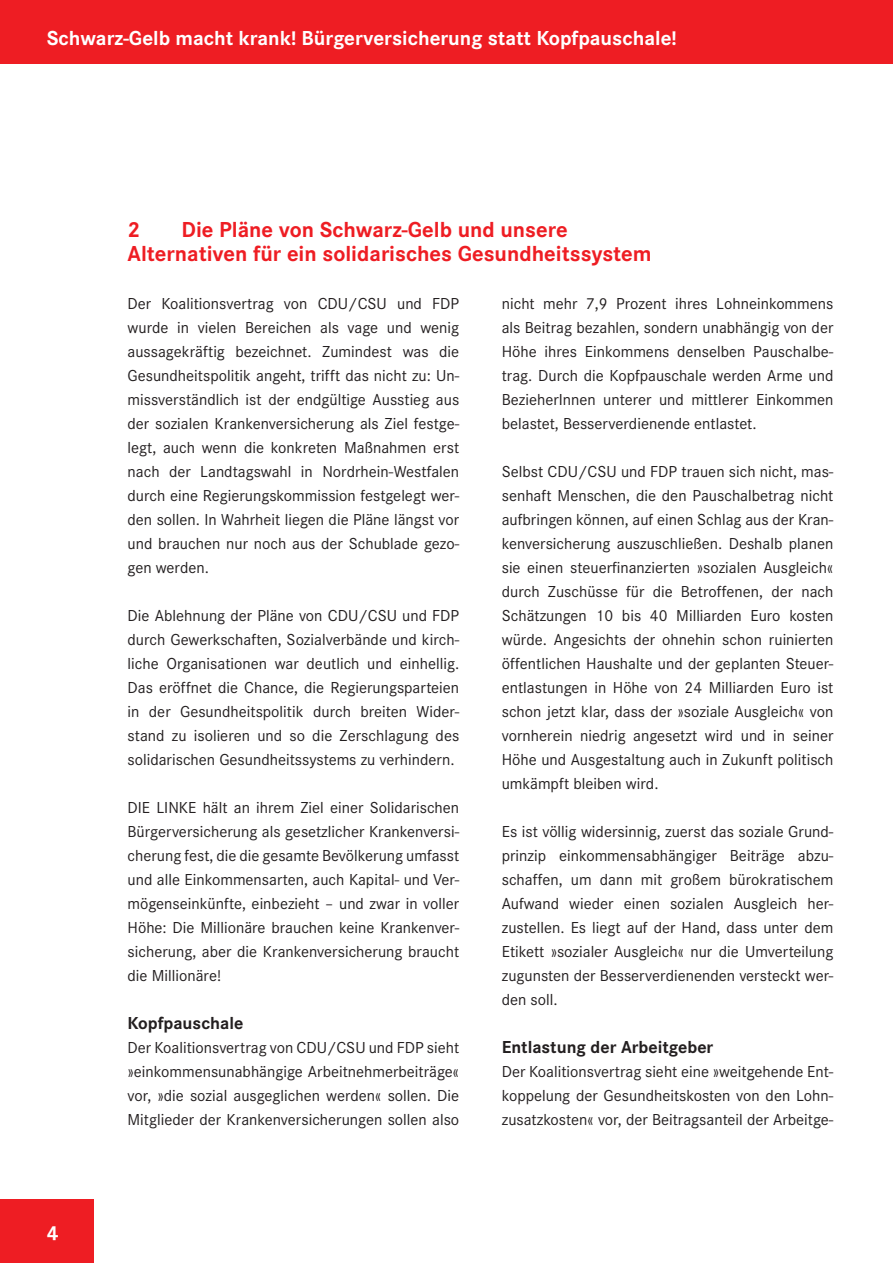
<style>
.page{position:relative;width:893px;height:1263px;background:#fff}
.page>*{position:absolute;margin:0;border:0;box-sizing:border-box;transform-origin:0 0}
.t1{font:700 22.5px/24px "Corporate S";color:#ee1d23}
.t2{font:700 21px "Corporate S";color:#fff}
.t3{font:700 18px "Corporate S";color:#231f20}
.t4{font:16.5px/24px "Corporate S";color:#231f20;text-align:justify}
</style>
<div class="page">
<div style="left:0;top:0;width:893px;height:64px;background:#ee1d23"></div>
<div style="left:0;top:1199px;width:94px;height:64px;background:#ee1d23"></div>
<p class="t2" style="left:47px;top:26px;width:631px">Schwarz-Gelb macht krank! Bürgerversicherung statt Kopfpauschale!</p>
<p class="t2" style="left:47px;top:1221px;width:13px">4</p>
<h1 class="t1" style="left:128px;top:218px;width:525px;text-indent:54px">Die Pläne von Schwarz-Gelb und unsere<br>Alternativen für ein solidarisches Gesundheitssystem</h1>
<p class="t4" style="left:502px;top:291px;width:333px">nicht mehr 7,9 Prozent ihres Lohneinkommens als Beitrag bezahlen, sondern unabhängig von der Höhe ihres Einkommens denselben Pauschalbe&shy;trag. Durch die Kopfpauschale werden Arme und BezieherInnen unterer und mittlerer Einkommen belastet, Besserverdienende entlastet.</p>
<p class="t4" style="left:502px;top:459px;width:333px">Selbst CDU/CSU und FDP trauen sich nicht, mas&shy;senhaft Menschen, die den Pauschalbetrag nicht aufbringen können, auf einen Schlag aus der Kran&shy;kenversicherung auszuschließen. Deshalb planen sie einen steuerfinanzierten »sozialen Ausgleich« durch Zuschüsse für die Betroffenen, der nach Schätzungen 10 bis 40 Milliarden Euro kosten würde. Angesichts der ohnehin schon ruinierten öffentlichen Haushalte und der geplanten Steuer&shy;entlastungen in Höhe von 24 Milliarden Euro ist schon jetzt klar, dass der »soziale Ausgleich« von vornherein niedrig angesetzt wird und in seiner Höhe und Ausgestaltung auch in Zukunft politisch umkämpft bleiben wird.</p>
<p class="t4" style="left:502px;top:819px;width:333px">Es ist völlig widersinnig, zuerst das soziale Grund&shy;prinzip einkommensabhängiger Beiträge abzu&shy;schaffen, um dann mit großem bürokratischem Aufwand wieder einen sozialen Ausgleich her&shy;zustellen. Es liegt auf der Hand, dass unter dem Etikett »sozialer Ausgleich« nur die Umverteilung zugunsten der Besserverdienenden versteckt wer&shy;den soll.</p>
<p class="t3" style="left:502px;top:1036px;width:213px">Entlastung der Arbeitgeber</p>
<p class="t4" style="left:502px;top:1059px;width:333px">Der Koalitionsvertrag sieht eine »weitgehende Ent&shy;koppelung der Gesundheitskosten von den Lohn&shy;zusatzkosten« vor, der Beitragsanteil der Arbeitge-</p>
<h1 class="t1" style="left:128px;top:218px;width:14px">2</h1>
<p class="t4" style="left:128px;top:291px;width:333px">Der Koalitionsvertrag von CDU/CSU und FDP wurde in vielen Bereichen als vage und wenig aussagekräftig bezeichnet. Zumindest was die Gesundheitspolitik angeht, trifft das nicht zu: Un&shy;missverständlich ist der endgültige Ausstieg aus der sozialen Krankenversicherung als Ziel festge&shy;legt, auch wenn die konkreten Maßnahmen erst nach der Landtagswahl in Nordrhein-Westfalen durch eine Regierungskommission festgelegt wer&shy;den sollen. In Wahrheit liegen die Pläne längst vor und brauchen nur noch aus der Schublade gezo&shy;gen werden.</p>
<p class="t4" style="left:128px;top:603px;width:333px">Die Ablehnung der Pläne von CDU/CSU und FDP durch Gewerkschaften, Sozialverbände und kirch&shy;liche Organisationen war deutlich und einhellig.<br>Das eröffnet die Chance, die Regierungsparteien in der Gesundheitspolitik durch breiten Wider&shy;stand zu isolieren und so die Zerschlagung des solidarischen Gesundheitssystems zu verhindern.</p>
<p class="t4" style="left:128px;top:795px;width:333px">DIE LINKE hält an ihrem Ziel einer Solidarischen Bürgerversicherung als gesetzlicher Krankenversi&shy;cherung fest, die die gesamte Bevölkerung umfasst und alle Einkommensarten, auch Kapital- und Ver&shy;mögenseinkünfte, einbezieht – und zwar in voller Höhe: Die Millionäre brauchen keine Krankenver&shy;sicherung, aber die Krankenversicherung braucht die Millionäre!</p>
<p class="t3" style="left:128px;top:1012px;width:117px">Kopfpauschale</p>
<p class="t4" style="left:128px;top:1035px;width:333px">Der Koalitionsvertrag von CDU/CSU und FDP sieht »einkommensunabhängige Arbeitnehmerbeiträge« vor, »die sozial ausgeglichen werden« sollen. Die Mitglieder der Krankenversicherungen sollen also</p>
</div>
